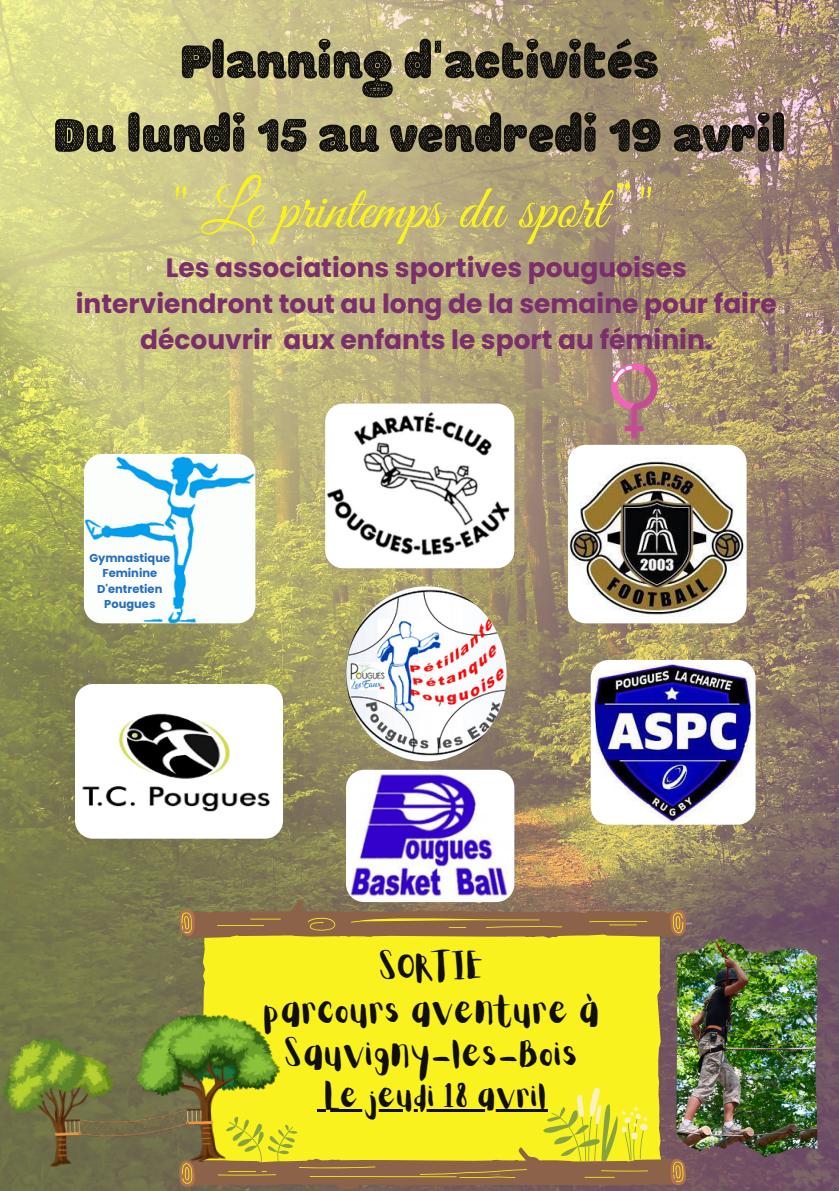
<style>
.page{position:relative;width:839px;height:1191px;background:#fff}
.page>*{position:absolute;margin:0;border:0;box-sizing:border-box;transform-origin:0 0}
.t1{font:62.2px "Great Vibes";color:#faf21e}
.t2{font:53.2px "Aliengo";color:#100f0d}
.t3{font:31.4px/43.4px "Aloja Extended";color:#100f0d;text-align:center}
.t4{font:28.2px "Aloja Extended";color:#100f0d}
.t5{font:700 26.4px/36px "Poppins";color:#7a2e6b;text-align:center}
.t6{font:700 11.4px/15.2px "Poppins";color:#256fbf;text-align:center}
</style>
<div class="page">
<img style="left:0;top:0;width:838px;height:1191px">
<svg style="left:182px;top:899px;width:501px;height:291px;background:#837059"></svg>
<svg style="left:179px;top:908px;width:507px;height:280px;background:#836953"></svg>
<svg style="left:181px;top:913px;width:502px;height:271px;background:#d9c82b"></svg>
<img style="left:1px;top:1013px;width:281px;height:155px">
<img style="left:676px;top:959px;width:109px;height:198px">
<img style="left:84px;top:454px;width:171px;height:169px;border-radius:18px">
<img style="left:325px;top:404px;width:189px;height:164px;border-radius:18px">
<img style="left:568px;top:445px;width:178px;height:178px">
<img style="left:75px;top:684px;width:208px;height:155px">
<img style="left:346px;top:770px;width:168px;height:132px">
<img style="left:590px;top:660px;width:165px;height:165px;border-radius:18px">
<img style="left:346px;top:586px;width:160px;height:175px;border-radius:50%">
<svg style="left:611px;top:363px;width:46px;height:75px;background:#b78384"></svg>
<svg style="left:226px;top:1088px;width:421px;height:75px;background:#eee724"></svg>
<hr style="left:325px;top:1109px;width:223px;height:3px;background:#100f0d">
<p class="t2" style="left:180px;top:22px;width:480px">Planning d'activités</p>
<p class="t2" style="left:54px;top:96px;width:733px">Du lundi 15 au vendredi 19 avril</p>
<p class="t1" style="left:165px;top:174px;width:486px">" Le printemps du sport”"</p>
<p class="t5" style="left:76px;top:250px;width:702px">Les associations sportives pouguoises interviendront tout au long de la semaine pour faire découvrir aux enfants le sport au féminin.</p>
<h4 class="t6" style="left:89px;top:550px;width:82px">Gymnastique<br>Feminine<br>D'entretien<br>Pougues</h4>
<p class="t3" style="left:264px;top:948px;width:338px">SORTIE<br>parcours aventure à<br>Sauvigny-les-Bois</p>
<h3 class="t4" style="left:325px;top:1084px;width:223px">Le jeudi 18 avril</h3>
</div>
